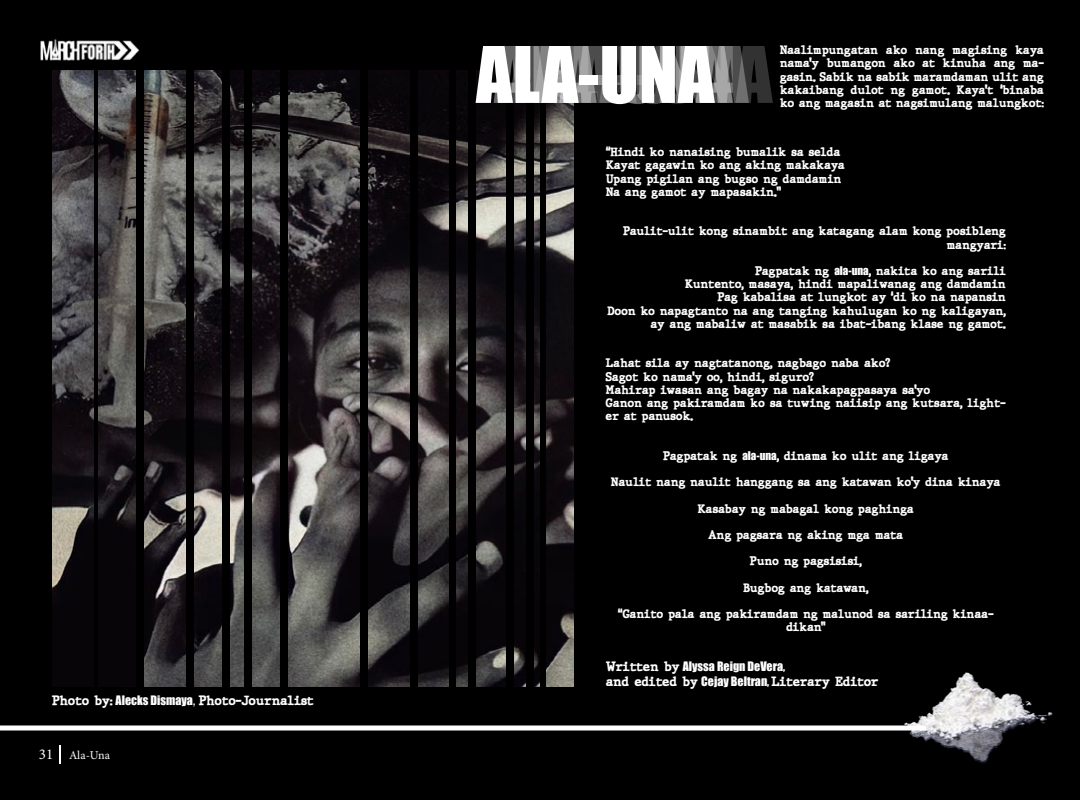
<style>
.page{position:relative;width:1080px;height:800px;background:#fff}
.page>*{position:absolute;margin:0;border:0;box-sizing:border-box;transform-origin:0 0}
.t1{font:72px "Impact";color:#fff}
.t2{font:15px "Minion Pro";color:#fff}
.t3{font:900 12px "JMH Typewriter";color:#fff}
.t4{font:12px "Impact";color:#fff}
.t5{font:12px "Minion Pro";color:#fff}
.t6{font:900 11px/13.2px "JMH Typewriter";color:#fff}
.s1{font-family:"Impact";font-weight:400}
.s2{font-family:"Franklin Gothic";font-weight:500}
.s3{font-family:"JMH Typewriter";font-weight:900}
</style>
<div class="page">
<div style="left:0;top:1px;width:1079px;height:799px;background:#000"></div>
<img style="left:887px;top:672px;width:166px;height:91px">
<img style="left:52px;top:70px;width:42px;height:539px">
<img style="left:98px;top:70px;width:38px;height:617px">
<img style="left:144px;top:70px;width:42px;height:617px">
<img style="left:194px;top:70px;width:28px;height:617px">
<img style="left:230px;top:70px;width:14px;height:617px">
<img style="left:252px;top:70px;width:28px;height:617px">
<img style="left:288px;top:70px;width:72px;height:617px">
<img style="left:368px;top:70px;width:42px;height:617px">
<img style="left:418px;top:70px;width:30px;height:617px">
<img style="left:456px;top:81px;width:12px;height:606px">
<img style="left:476px;top:70px;width:30px;height:617px">
<img style="left:514px;top:103px;width:12px;height:584px">
<img style="left:534px;top:106px;width:6px;height:581px">
<img style="left:546px;top:70px;width:28px;height:617px">
<hr style="left:0;top:726px;width:926px;height:4px;background:#fff">
<svg style="left:59px;top:745px;width:2px;height:19px"></svg>
<img style="left:40px;top:39px;width:99px;height:22px">
<p class="t3" style="left:52px;top:693px;width:263px">Photo by: <span class="s1">Alecks Dismaya</span><span class="s2">,</span> Photo-Journalist</p>
<h2 class="t2" style="left:39px;top:744px;width:16px">31</h2>
<p class="t5" style="left:69px;top:747px;width:43px">Ala-Una</p>
<h1 class="t1" style="left:534px;top:19px;width:240px">ALA-UNA</h1>
<p class="t6" style="left:780px;top:44px;width:266px;text-align:justify">Naalimpungatan ako nang magising kaya nama’y bumangon ako at kinuha ang ma&shy;gasin. Sabik na sabik maramdaman ulit ang kakaibang dulot ng gamot. Kaya’t ‘binaba ko ang magasin at nagsimulang malungkot:</p>
<h1 class="t1" style="left:476px;top:19px;width:240px">AL -UNA</h1>
<h1 class="t1" style="left:494px;top:19px;width:240px">ALA-UNA</h1>
<h1 class="t1" style="left:510px;top:19px;width:240px">ALA-UNA</h1>
<p class="t6" style="left:606px;top:146px;width:241px">“Hindi ko nanaising bumalik sa selda Kayat gagawin ko ang aking makakaya Upang pigilan ang bugso ng damdamin Na ang gamot ay mapasakin.”</p>
<p class="t6" style="left:623px;top:225px;width:384px;text-align:right">Paulit-ulit kong sinambit ang katagang alam kong posibleng mangyari:</p>
<p class="t6" style="left:607px;top:265px;width:400px;text-align:right">Pagpatak ng <span class="s1">ala-una</span>, nakita ko ang sarili<br>Kuntento, masaya, hindi mapaliwanag ang damdamin<br>Pag kabalisa at lungkot ay ‘di ko na napansin<br>Doon ko napagtanto na ang tanging kahulugan ko ng kaligayan, ay ang mabaliw at masabik sa ibat-ibang klase ng gamot.</p>
<p class="t6" style="left:606px;top:357px;width:401px">Lahat sila ay nagtatanong, nagbago naba ako?<br>Sagot ko nama’y oo, hindi, siguro?<br>Mahirap iwasan ang bagay na nakakapagpasaya sa’yo<br>Ganon ang pakiramdam ko sa tuwing naiisip ang kutsara, light&shy;er at panusok.</p>
<p class="t6" style="left:663px;top:450px;width:287px">Pagpatak ng <span class="s1">ala-una</span>, dinama ko ulit ang ligaya</p>
<p class="t6" style="left:611px;top:476px;width:391px">Naulit nang naulit hanggang sa ang katawan ko’y dina kinaya</p>
<p class="t6" style="left:698px;top:503px;width:218px">Kasabay ng mabagal kong paghinga</p>
<p class="t6" style="left:709px;top:529px;width:196px">Ang pagsara ng aking mga mata</p>
<p class="t6" style="left:750px;top:555px;width:114px">Puno ng pagsisisi,</p>
<p class="t6" style="left:743px;top:582px;width:127px">Bugbog ang katawan,</p>
<p class="t6" style="left:618px;top:608px;width:377px;text-align:center">“Ganito pala ang pakiramdam ng malunod sa sariling kinaa&shy;dikan”</p>
<p class="t4" style="left:606px;top:657px;width:181px"><span class="s3">Written by</span> Alyssa Reign DeVera,</p>
<p class="t3" style="left:606px;top:673px;width:274px">and edited by <span class="s1">Cejay Beltran,</span> Literary Editor</p>
</div>
